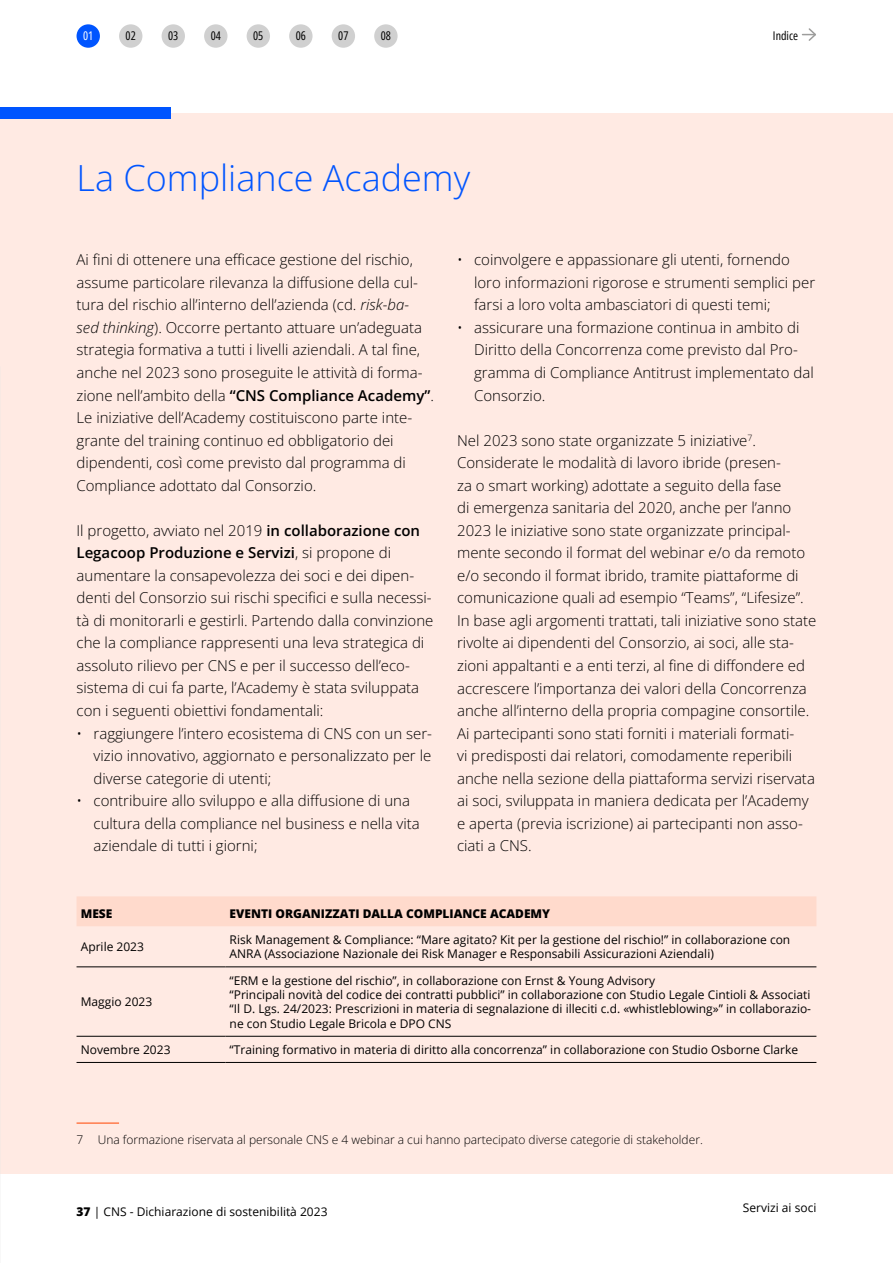
<style>
.page{position:relative;width:893px;height:1263px;background:#fff}
.page>*{position:absolute;margin:0;border:0;box-sizing:border-box;transform-origin:0 0}
.t1{font:300 36px "Open Sans";color:#05f}
.t2{font:300 15px/22.5px "Open Sans";color:#000}
.t3{font:12px/14.4px "Open Sans";color:#000}
.t4{font:300 12px "Open Sans";color:#000}
.t5{font:800 12px "Open Sans";color:#000}
.t6{font:12px "Open Sans Condensed";color:#000}
.t7{font:12px "Open Sans Condensed";color:#fff}
.s1{font-style:italic}
.s2{font-weight:600}
.s3{font-weight:800}
</style>
<div class="page">
<div style="left:162px;top:24px;width:23px;height:24px;background:#d0d0d0;border-radius:50%"></div>
<div style="left:204px;top:24px;width:23px;height:24px;background:#d0d0d0;border-radius:50%"></div>
<div style="left:247px;top:24px;width:23px;height:24px;background:#d0d0d0;border-radius:50%"></div>
<div style="left:289px;top:24px;width:24px;height:24px;background:#d0d0d0;border-radius:50%"></div>
<div style="left:332px;top:24px;width:23px;height:24px;background:#d0d0d0;border-radius:50%"></div>
<div style="left:374px;top:24px;width:24px;height:24px;background:#d0d0d0;border-radius:50%"></div>
<svg style="left:802px;top:28px;width:14px;height:13px"></svg>
<div style="left:77px;top:24px;width:23px;height:24px;background:#05f;border-radius:50%"></div>
<div style="left:119px;top:24px;width:23px;height:24px;background:#d0d0d0;border-radius:50%"></div>
<div style="left:0;top:113px;width:893px;height:1061px;background:#ffeae3"></div>
<div style="left:0;top:108px;width:170px;height:11px;background:#05f"></div>
<hr style="left:77px;top:1123px;width:42px;height:1px;background:#f40">
<div style="left:77px;top:896px;width:739px;height:30px;background:#ffdacc"></div>
<hr style="left:77px;top:966px;width:148px;height:1px;background:#000">
<hr style="left:225px;top:966px;width:591px;height:1px;background:#000">
<hr style="left:77px;top:1036px;width:148px;height:1px;background:#000">
<hr style="left:225px;top:1036px;width:591px;height:1px;background:#000">
<hr style="left:77px;top:1062px;width:148px;height:1px;background:#000">
<hr style="left:225px;top:1062px;width:591px;height:1px;background:#000">
<hr style="left:0;top:367px;width:1px;height:485px;background:#ffddd1">
<hr style="left:0;top:852px;width:1px;height:411px;background:#84afff">
<p class="t7" style="left:83px;top:27px;width:12px">01</p>
<p class="t6" style="left:126px;top:27px;width:12px">02</p>
<p class="t6" style="left:168px;top:27px;width:12px">03</p>
<p class="t6" style="left:211px;top:27px;width:12px">04</p>
<p class="t6" style="left:253px;top:27px;width:12px">05</p>
<p class="t6" style="left:296px;top:27px;width:12px">06</p>
<p class="t6" style="left:338px;top:27px;width:12px">07</p>
<p class="t6" style="left:381px;top:27px;width:12px">08</p>
<p class="t6" style="left:773px;top:27px;width:27px">Indice</p>
<h1 class="t1" style="left:77px;top:153px;width:395px">La Compliance Academy</h1>
<p class="t2" style="left:77px;top:248px;width:359px">Ai fini di ottenere una efficace gestione del rischio, assume particolare rilevanza la diffusione della cul&shy;tura del rischio all’interno dell’azienda (cd. <span class="s1">risk-ba&shy;sed thinking</span>). Occorre pertanto attuare un’adeguata strategia formativa a tutti i livelli aziendali. A tal fine, anche nel 2023 sono proseguite le attività di forma&shy;zione nell’ambito della <span class="s2">“CNS Compliance Academy”</span>.<br>Le iniziative dell’Academy costituiscono parte inte&shy;grante del training continuo ed obbligatorio dei dipendenti, così come previsto dal programma di Compliance adottato dal Consorzio.</p>
<p class="t2" style="left:77px;top:519px;width:358px">Il progetto, avviato nel 2019 <span class="s2">in collaborazione con Legacoop Produzione e Servizi</span>, si propone di aumentare la consapevolezza dei soci e dei dipen&shy;denti del Consorzio sui rischi specifici e sulla necessi&shy;tà di monitorarli e gestirli. Partendo dalla convinzione che la compliance rappresenti una leva strategica di assoluto rilievo per CNS e per il successo dell’eco&shy;sistema di cui fa parte, l’Academy è stata sviluppata con i seguenti obiettivi fondamentali:</p>
<p class="t2" style="left:94px;top:721px;width:340px;text-align:justify;text-indent:-17px">• raggiungere l’intero ecosistema di CNS con un ser&shy;vizio innovativo, aggiornato e personalizzato per le diverse categorie di utenti;</p>
<p class="t2" style="left:94px;top:789px;width:328px;text-indent:-17px">• contribuire allo sviluppo e alla diffusione di una cultura della compliance nel business e nella vita aziendale di tutti i giorni;</p>
<p class="t2" style="left:474px;top:248px;width:343px;text-indent:-17px">• coinvolgere e appassionare gli utenti, fornendo loro informazioni rigorose e strumenti semplici per farsi a loro volta ambasciatori di questi temi;</p>
<p class="t2" style="left:474px;top:316px;width:341px;text-indent:-17px">• assicurare una formazione continua in ambito di Diritto della Concorrenza come previsto dal Pro&shy;gramma di Compliance Antitrust implementato dal Consorzio.</p>
<p class="t2" style="left:457px;top:428px;width:361px">Nel 2023 sono state organizzate 5 iniziative<sup>7</sup>.<br>Considerate le modalità di lavoro ibride (presen-<br>za o smart working) adottate a seguito della fase<br>di emergenza sanitaria del 2020, anche per l’anno 2023 le iniziative sono state organizzate principal&shy;mente secondo il format del webinar e/o da remoto e/o secondo il format ibrido, tramite piattaforme di comunicazione quali ad esempio “Teams”, “Lifesize”.<br>In base agli argomenti trattati, tali iniziative sono state rivolte ai dipendenti del Consorzio, ai soci, alle sta&shy;zioni appaltanti e a enti terzi, al fine di diffondere ed accrescere l’importanza dei valori della Concorrenza anche all’interno della propria compagine consortile.<br>Ai partecipanti sono stati forniti i materiali formati-<br>vi predisposti dai relatori, comodamente reperibili anche nella sezione della piattaforma servizi riservata ai soci, sviluppata in maniera dedicata per l’Academy e aperta (previa iscrizione) ai partecipanti non asso&shy;ciati a CNS.</p>
<p class="t5" style="left:81px;top:904px;width:33px">MESE</p>
<p class="t5" style="left:230px;top:904px;width:322px">EVENTI ORGANIZZATI DALLA COMPLIANCE ACADEMY</p>
<p class="t3" style="left:81px;top:939px;width:65px">Aprile 2023</p>
<p class="t3" style="left:230px;top:932px;width:562px">Risk Management &amp; Compliance: “Mare agitato? Kit per la gestione del rischio!” in collaborazione con<br>ANRA (Associazione Nazionale dei Risk Manager e Responsabili Assicurazioni Aziendali)</p>
<p class="t3" style="left:81px;top:994px;width:73px">Maggio 2023</p>
<p class="t3" style="left:230px;top:973px;width:583px">“ERM e la gestione del rischio”, in collaborazione con Ernst &amp; Young Advisory<br>“Principali novità del codice dei contratti pubblici” in collaborazione con Studio Legale Cintioli &amp; Associati “Il D. Lgs. 24/2023: Prescrizioni in materia di segnalazione di illeciti c.d. «whistleblowing»” in collaborazio&shy;ne con Studio Legale Bricola e DPO CNS</p>
<p class="t3" style="left:81px;top:1042px;width:91px">Novembre 2023</p>
<p class="t3" style="left:230px;top:1042px;width:570px">“Training formativo in materia di diritto alla concorrenza” in collaborazione con Studio Osborne Clarke</p>
<p class="t4" style="left:77px;top:1132px;width:628px">7 Una formazione riservata al personale CNS e 4 webinar a cui hanno partecipato diverse categorie di stakeholder.</p>
<p class="t3" style="left:77px;top:1204px;width:253px"><span class="s3">37</span> | CNS - Dichiarazione di sostenibilità 2023</p>
<p class="t3" style="left:743px;top:1200px;width:75px">Servizi ai soci</p>
</div>
